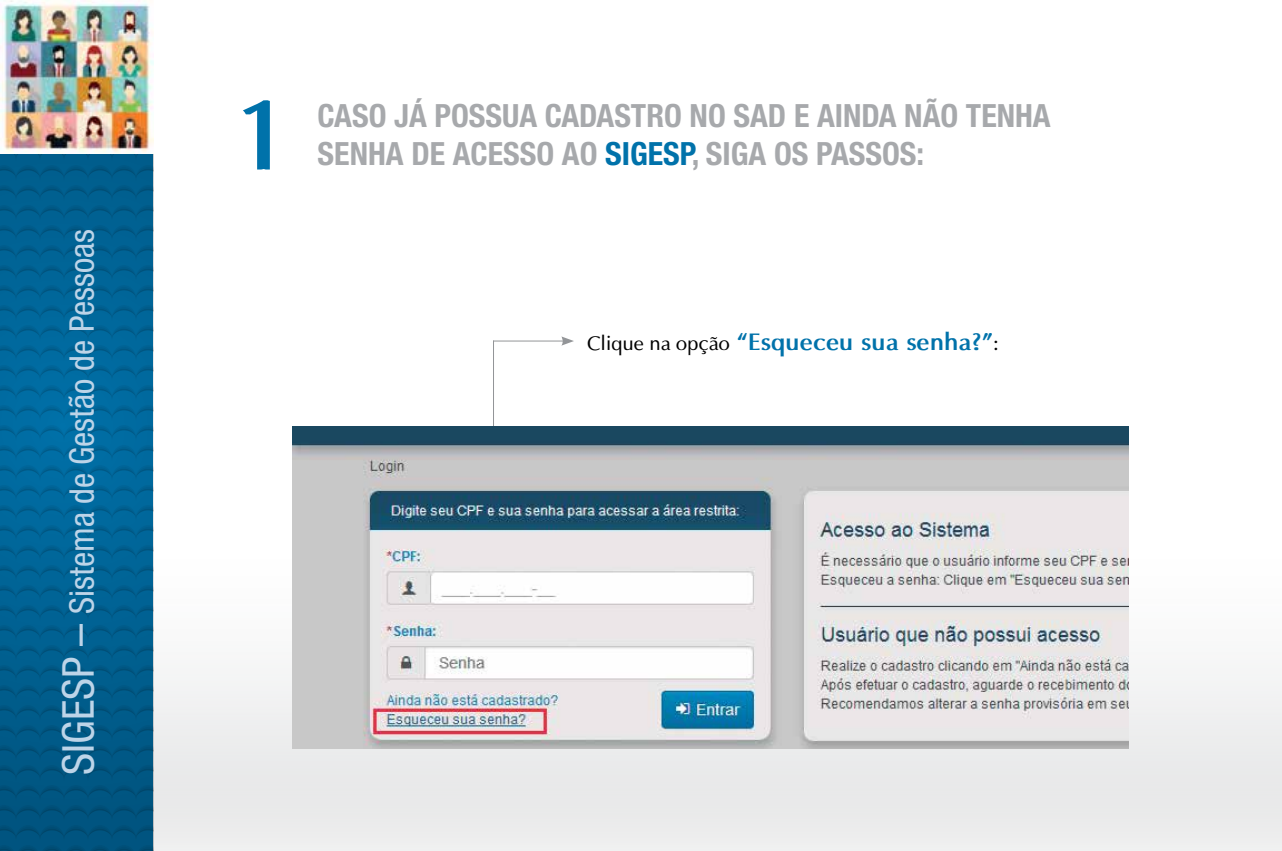
<style>
.page{position:relative;width:1282px;height:851px;background:#fff}
.page>*{position:absolute;margin:0;border:0;box-sizing:border-box;transform-origin:0 0}
.t1{font:700 100px "Optima";color:#0072aa}
.t2{font:condensed 34px "Helvetica Neue";color:#bdd4e8}
.t3{font:700 condensed 32px "Helvetica Neue";color:#a7a9ac}
.t4{font:700 24px "Optima";color:#0072aa}
.s1{font-size:44px}
.s2{color:#0072aa}
.s3{font-weight:400;font-size:20px;color:#000}
</style>
<div class="page">
<div style="left:154px;top:510px;width:1127px;height:340px;background:linear-gradient(to bottom,#fff,#e6e7e7)"></div>
<hr style="left:493px;top:340px;width:1px;height:107px;background:#939598">
<hr style="left:493px;top:340px;width:71px;height:1px;background:#939598">
<svg style="left:561px;top:336px;width:13px;height:9px"></svg>
<svg style="left:0;top:153px;width:153px;height:697px;background:#006090"></svg>
<img style="left:0;top:0;width:153px;height:153px">
<img style="left:292px;top:426px;width:836px;height:322px">
<p class="t2" style="left:62px;top:775px;width:547px;rotate:-90deg"><span class="s1">Sigesp –</span> Sistema de Gestão de Pessoas</p>
<h1 class="t1" style="left:233px;top:73px;width:61px">1</h1>
<p class="t3" style="left:317px;top:96px;width:734px">CASO JÁ POSSUA CADASTRO NO SAD E AINDA NÃO TENHA</p>
<p class="t3" style="left:317px;top:135px;width:608px">SENHA DE ACESSO AO <span class="s2">SIGESP</span>, SIGA OS PASSOS:</p>
<p class="t4" style="left:587px;top:327px;width:413px"><span class="s3">Clique na opção</span> “Esqueceu sua senha?”<span class="s3">:</span></p>
</div>
